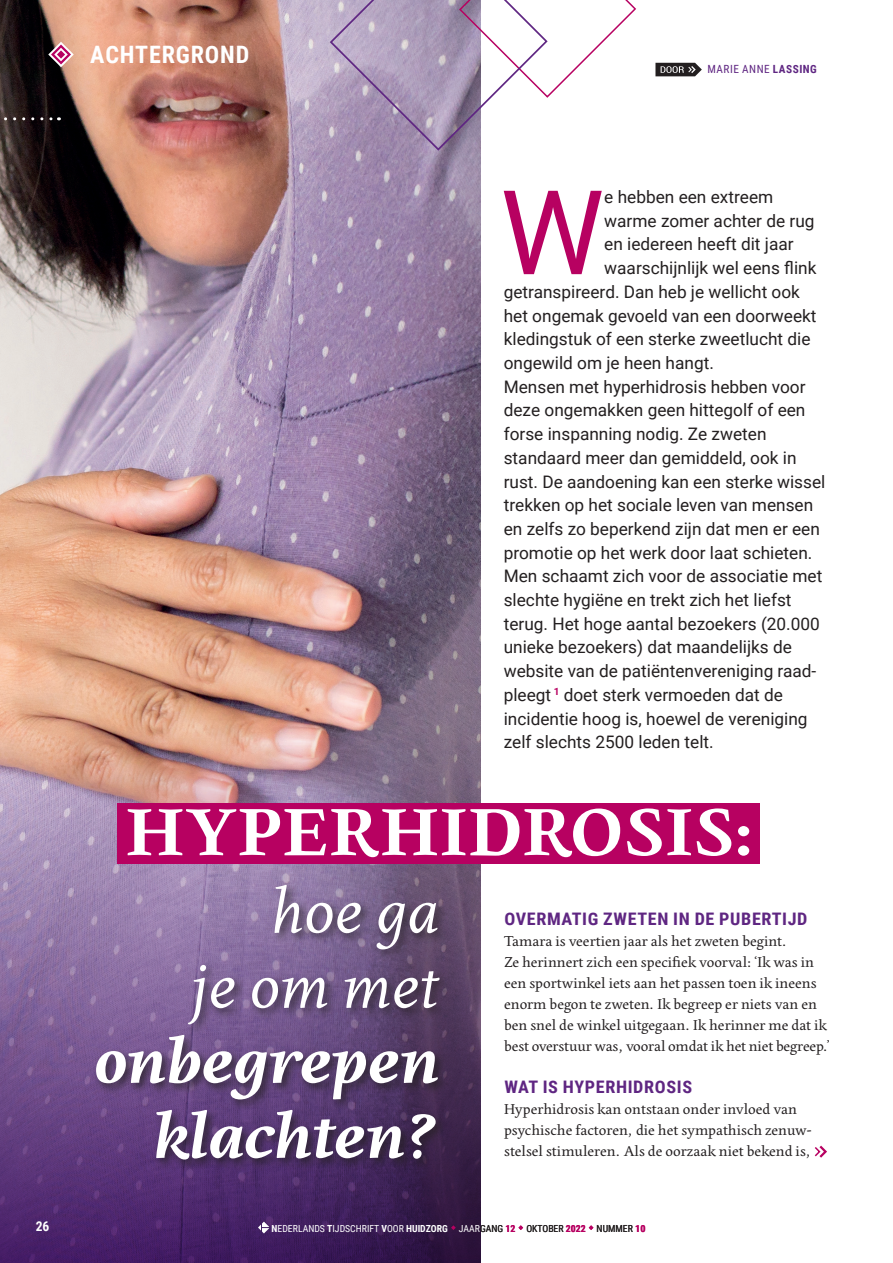
<style>
.page{position:relative;width:893px;height:1263px;background:#fff}
.page>*{position:absolute;margin:0;border:0;box-sizing:border-box;transform-origin:0 0}
.t1{font:117.3px "Roboto";color:#b70161}
.t2{font:700 69.75px "Edita";letter-spacing:.02em;color:#fff;scale:1.05 1}
.t3{font:italic 700 65.55px/75px "Edita";color:#fff;text-align:right;scale:1.05 1}
.t4{font:italic 65.55px/75px "Edita";color:#fff;text-align:right;scale:1.05 1}
.t5{font:700 24px "Roboto Condensed";letter-spacing:.035em;color:#fff}
.t6{font:17.25px "Roboto";color:#231f20}
.t7{font:700 17.25px "Roboto Condensed";letter-spacing:.035em;color:#5f2682;scale:1.05 1}
.t8{font:15px/21px "Edita";color:#231f20;scale:1.05 1}
.t9{font:700 13.5px "Roboto Condensed";color:#fff}
.t10{font:11.25px "Roboto Condensed";letter-spacing:.045em;color:#5f2682}
.t11{font:9.75px "Roboto Condensed";color:#fff}
.s1{font-weight:700}
.s2{color:#231f20}
.s3{font-weight:700;color:#b70161}
</style>
<div class="page">
<svg style="left:814px;top:1145px;width:13px;height:13px"></svg>
<svg style="left:655px;top:63px;width:47px;height:13px"></svg>
<img style="left:0;top:0;width:480px;height:727px">
<svg style="left:0;top:727px;width:480px;height:536px;background:#7a5982"></svg>
<div style="left:92px;top:881px;width:360px;height:290px;background:#231f20;opacity:.75"></div>
<div style="left:117px;top:803px;width:643px;height:60px;background:#b70161"></div>
<svg style="left:0;top:117px;width:59px;height:3px"></svg>
<svg style="left:48px;top:42px;width:26px;height:25px"></svg>
<svg style="left:258px;top:1221px;width:11px;height:12px"></svg>
<svg style="left:451px;top:1225px;width:5px;height:5px"></svg>
<svg style="left:518px;top:1225px;width:5px;height:5px"></svg>
<svg style="left:589px;top:1225px;width:4px;height:5px"></svg>
<svg style="left:329px;top:0;width:307px;height:152px"></svg>
<h3 class="t5" style="left:90px;top:38px;width:160px">ACHTERGROND</h3>
<p class="t10" style="left:708px;top:61px;width:111px">MARIE ANNE <span class="s1">LASSING</span></p>
<h1 class="t1" style="left:500px;top:150px;width:106px">W</h1>
<p class="t6" style="left:604px;top:185px;width:171px">e hebben een extreem</p>
<p class="t6" style="left:604px;top:209px;width:212px">warme zomer achter de rug</p>
<p class="t6" style="left:604px;top:232px;width:191px">en iedereen heeft dit jaar</p>
<p class="t6" style="left:604px;top:256px;width:214px">waarschijnlijk wel eens flink</p>
<p class="t6" style="left:504px;top:280px;width:298px">getranspireerd. Dan heb je wellicht ook</p>
<p class="t6" style="left:504px;top:303px;width:314px">het ongemak gevoeld van een doorweekt</p>
<p class="t6" style="left:504px;top:327px;width:308px">kledingstuk of een sterke zweetlucht die</p>
<p class="t6" style="left:504px;top:351px;width:212px">ongewild om je heen hangt.</p>
<p class="t6" style="left:504px;top:374px;width:303px">Mensen met hyperhidrosis hebben voor</p>
<p class="t6" style="left:504px;top:398px;width:303px">deze ongemakken geen hittegolf of een</p>
<p class="t6" style="left:504px;top:422px;width:264px">forse inspanning nodig. Ze zweten</p>
<p class="t6" style="left:504px;top:446px;width:294px">standaard meer dan gemiddeld, ook in</p>
<p class="t6" style="left:504px;top:469px;width:323px">rust. De aandoening kan een sterke wissel</p>
<p class="t6" style="left:504px;top:493px;width:311px">trekken op het sociale leven van mensen</p>
<p class="t6" style="left:504px;top:517px;width:318px">en zelfs zo beperkend zijn dat men er een</p>
<p class="t6" style="left:504px;top:540px;width:310px">promotie op het werk door laat schieten.</p>
<p class="t6" style="left:504px;top:564px;width:320px">Men schaamt zich voor de associatie met</p>
<p class="t6" style="left:504px;top:588px;width:289px">slechte hygiëne en trekt zich het liefst</p>
<p class="t6" style="left:504px;top:611px;width:318px">terug. Het hoge aantal bezoekers (20.000</p>
<p class="t6" style="left:504px;top:635px;width:290px">unieke bezoekers) dat maandelijks de</p>
<p class="t6" style="left:504px;top:659px;width:314px">website van de patiëntenvereniging raad-</p>
<p class="t6" style="left:504px;top:683px;width:281px">pleegt <sup>1</sup> doet sterk vermoeden dat de</p>
<p class="t6" style="left:504px;top:706px;width:305px">incidentie hoog is, hoewel de vereniging</p>
<p class="t6" style="left:504px;top:730px;width:211px">zelf slechts 2500 leden telt.</p>
<h2 class="t2" style="left:126px;top:792px;width:602px">HYPERHIDROSIS:</h2>
<h3 class="t4" style="left:191px;top:877px;width:238px">hoe ga<br>je om met</h3>
<h3 class="t3" style="left:95px;top:1026px;width:330px">onbegrepen klachten?</h3>
<p class="t7" style="left:504px;top:907px;width:290px">OVERMATIG ZWETEN IN DE PUBERTIJD</p>
<p class="t8" style="left:504px;top:931px;width:311px">Tamara is veertien jaar als het zweten begint.<br>Ze herinnert zich een specifiek voorval: ‘Ik was in een sportwinkel iets aan het passen toen ik ineens enorm begon te zweten. Ik begreep er niets van en ben snel de winkel uitgegaan. Ik herinner me dat ik best overstuur was, vooral omdat ik het niet begreep.’</p>
<p class="t7" style="left:504px;top:1075px;width:180px">WAT IS HYPERHIDROSIS</p>
<p class="t8" style="left:504px;top:1099px;width:294px">Hyperhidrosis kan ontstaan onder invloed van psychische factoren, die het sympathisch zenuw&shy;stelsel stimuleren. Als de oorzaak niet bekend is,</p>
<p class="t9" style="left:36px;top:1217px;width:15px">26</p>
<p class="t11" style="left:272px;top:1221px;width:375px"><span class="s1">N</span>EDERLANDS <span class="s1">T</span>IJDSCHRIFT <span class="s1">V</span>OOR <span class="s1">HUIDZORG</span> JAAR<span class="s2">GANG</span> <span class="s3">12</span> <span class="s2">OKTOBER</span> <span class="s3">2022</span> <span class="s2">NUMMER</span> <span class="s3">10</span></p>
</div>
